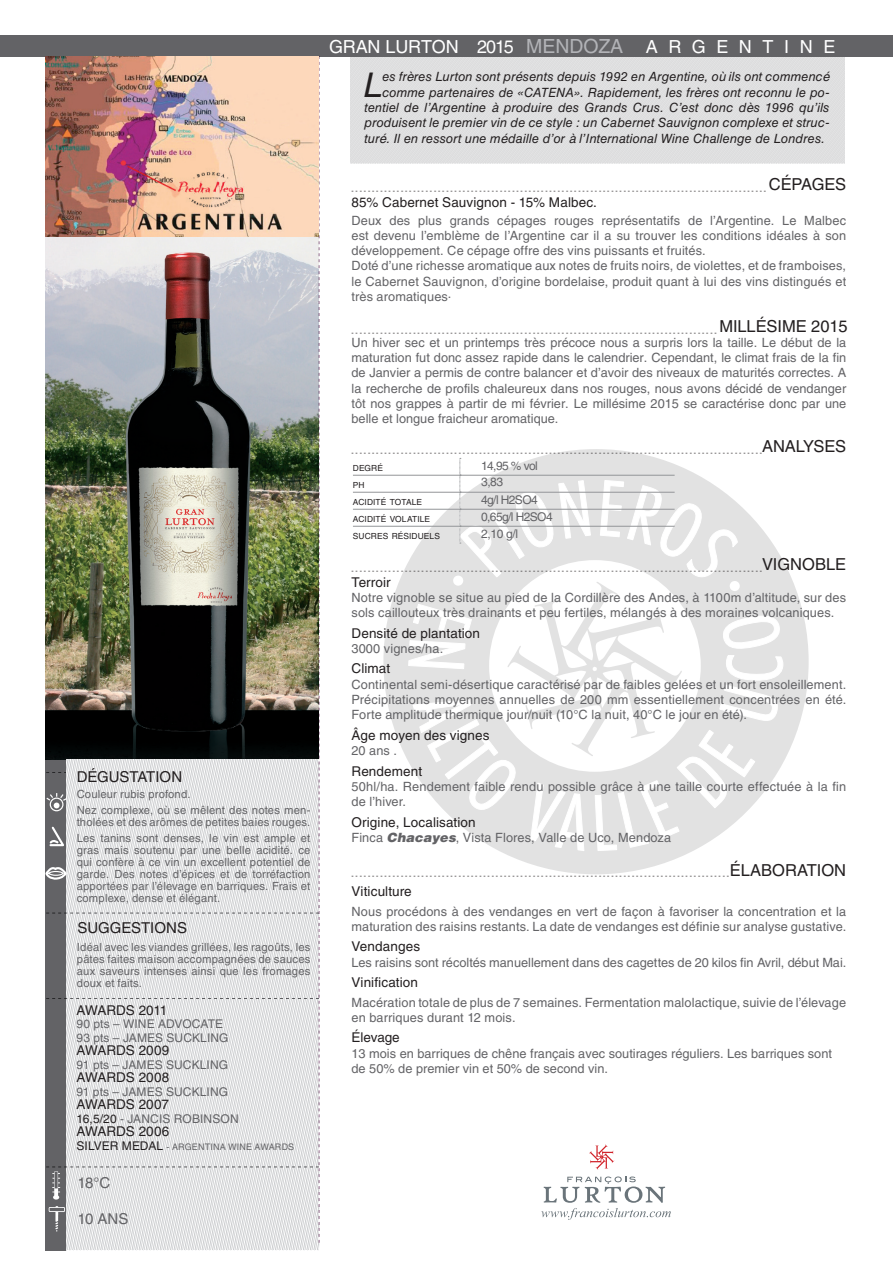
<style>
.page{position:relative;width:893px;height:1263px;background:#fff}
.page>*{position:absolute;margin:0;border:0;box-sizing:border-box;transform-origin:0 0}
.t1{font:italic 34.05px "Helvetica LT Std";color:#231f20}
.t2{font:18px "Helvetica LT Std";letter-spacing:-.01em;color:#fff}
.t3{font:18px "Helvetica LT Std";letter-spacing:.585em;color:#fff}
.t4{font:16.5px "Helvetica LT Std";letter-spacing:-.005em;color:#231f20}
.t5{font:15px "Helvetica LT Std";color:#231f20}
.t6{font:15px "Helvetica LT Std";letter-spacing:-.02em;color:#636366}
.t7{font:13.5px "Helvetica LT Std";letter-spacing:.01em;color:#231f20}
.t8{font:13.5px "Helvetica LT Std";letter-spacing:-.015em;color:#231f20}
.t9{font:13.5px "Helvetica LT Std";letter-spacing:-.01em;color:#231f20}
.t10{font:12.75px/15.3px "Helvetica LT Std";letter-spacing:.01em;color:#636366}
.t11{font:italic 12.75px "Helvetica LT Std";letter-spacing:.005em;color:#231f20}
.t12{font:12px/13.5px "Helvetica LT Std";letter-spacing:.005em;color:#636366}
.t13{font:12px "Helvetica LT Std";letter-spacing:-.05em;color:#636366}
.t14{font:11.25px/12px "Helvetica LT Std";letter-spacing:.015em;color:#636366}
.t15{font:9px "Helvetica LT Std";letter-spacing:.015em;color:#636366}
.t16{font:8.4px "Helvetica LT Std";letter-spacing:.01em;color:#231f20}
.t17{font:6.75px "Helvetica LT Std";color:#231f20}
.s1{color:#231f20}
.s2{font-size:12px;color:#231f20}
.s3{font-size:19.5px;color:#b2b3b7}
.s4{font-weight:900;font-style:italic}
</style>
<div class="page">
<div style="left:383px;top:449px;width:426px;height:425px;background:#e2e2e2;border-radius:50%"></div>
<div style="left:350px;top:57px;width:495px;height:106px;background:#dfdfe0"></div>
<div style="left:0;top:35px;width:893px;height:22px;background:#636366"></div>
<svg style="left:589px;top:1144px;width:25px;height:26px"></svg>
<svg style="left:541px;top:1176px;width:130px;height:44px"></svg>
<img style="left:45px;top:56px;width:275px;height:1187px">
<img style="left:45px;top:57px;width:274px;height:180px">
<svg style="left:408px;top:458px;width:375px;height:393px"></svg>
<hr style="left:353px;top:475px;width:107px;height:1px;background:#939598">
<hr style="left:353px;top:492px;width:107px;height:1px;background:#939598">
<hr style="left:353px;top:509px;width:107px;height:1px;background:#939598">
<hr style="left:353px;top:526px;width:107px;height:1px;background:#939598">
<p class="t5" style="left:77px;top:768px;width:107px">DÉGUSTATION</p>
<p class="t14" style="left:77px;top:786px;width:235px;line-height:16.2px">Couleur rubis profond.<br>Nez complexe, où se mêlent des notes men-</p>
<p class="t14" style="left:77px;top:814px;width:235px;line-height:16.2px">tholées et des arômes de petites baies rouges.<br>Les tanins sont denses, le vin est ample et</p>
<p class="t14" style="left:77px;top:844px;width:235px;text-align:justify">gras mais soutenu par une belle acidité. ce qui confère à ce vin un excellent potentiel de garde. Des notes d’épices et de torréfaction apportées par l’élevage en barriques. Frais et complexe, dense et élégant.</p>
<p class="t14" style="left:77px;top:941px;width:235px;text-align:justify">Idéal avec les viandes grillées, les ragoûts, les pâtes faites maison accompagnées de sauces aux saveurs intenses ainsi que les fromages doux et faits.</p>
<p class="t5" style="left:77px;top:919px;width:111px">SUGGESTIONS</p>
<p class="t8" style="left:77px;top:1002px;width:92px">AWARDS 2011</p>
<p class="t12" style="left:77px;top:1017px;width:154px">90 pts – WINE ADVOCATE<br>93 pts – JAMES SUCKLING</p>
<p class="t7" style="left:77px;top:1042px;width:94px">AWARDS 2009</p>
<p class="t12" style="left:77px;top:1058px;width:153px">91 pts – JAMES SUCKLING</p>
<p class="t7" style="left:77px;top:1069px;width:94px">AWARDS 2008</p>
<p class="t12" style="left:77px;top:1085px;width:153px">91 pts – JAMES SUCKLING</p>
<p class="t7" style="left:77px;top:1096px;width:94px">AWARDS 2007</p>
<p class="t12" style="left:77px;top:1112px;width:164px"><span class="s1">16,5/20</span> - JANCIS ROBINSON</p>
<p class="t7" style="left:77px;top:1123px;width:94px">AWARDS 2006</p>
<p class="t15" style="left:77px;top:1141px;width:219px"><span class="s2">SILVER MEDAL</span> - ARGENTINA WINE AWARDS</p>
<p class="t6" style="left:77px;top:1174px;width:34px">18°C</p>
<p class="t6" style="left:77px;top:1210px;width:53px">10 ANS</p>
<h2 class="t2" style="left:329px;top:36px;width:296px">GRAN LURTON 2015 <span class="s3">MENDOZA</span></h2>
<h1 class="t1" style="left:363px;top:65px;width:20px">L</h1>
<p class="t11" style="left:382px;top:70px;width:449px">es frères Lurton sont présents depuis 1992 en Argentine, où ils ont commencé</p>
<h2 class="t3" style="left:646px;top:36px;width:191px">ARGENTINE</h2>
<p class="t11" style="left:382px;top:85px;width:449px">comme partenaires de «CATENA». Rapidement, les frères ont reconnu le po-</p>
<p class="t11" style="left:364px;top:100px;width:467px">tentiel de l’Argentine à produire des Grands Crus. C’est donc dès 1996 qu’ils</p>
<p class="t11" style="left:364px;top:115px;width:467px">produisent le premier vin de ce style : un Cabernet Sauvignon complexe et struc-</p>
<p class="t11" style="left:364px;top:131px;width:462px">turé. Il en ressort une médaille d’or à l’International Wine Challenge de Londres.</p>
<p class="t4" style="left:769px;top:175px;width:79px">CÉPAGES</p>
<p class="t17" style="left:351px;top:187px;width:416px">- - - - - - - - - - - - - - - - - - - - - - - - - - - - - - - - - - - - - - - - - - - - - - - - - - - - - - - - - - - - - - - - - - - - - - - - - - - - - - - - - - - - - - - - - - - - - - - - - - - - -</p>
<p class="t7" style="left:351px;top:194px;width:247px">85% Cabernet Sauvignon - 15% Malbec.</p>
<p class="t10" style="left:351px;top:212px;width:496px">Deux des plus grands cépages rouges représentatifs de l’Argentine. Le Malbec est devenu l’emblème de l’Argentine car il a su trouver les conditions idéales à son développement. Ce cépage offre des vins puissants et fruités.<br>Doté d’une richesse aromatique aux notes de fruits noirs, de violettes, et de framboises, le Cabernet Sauvignon, d’origine bordelaise, produit quant à lui des vins distingués et très aromatiques.</p>
<p class="t17" style="left:351px;top:328px;width:367px">- - - - - - - - - - - - - - - - - - - - - - - - - - - - - - - - - - - - - - - - - - - - - - - - - - - - - - - - - - - - - - - - - - - - - - - - - - - - - - - - - - - - - - - - -</p>
<p class="t4" style="left:719px;top:317px;width:130px">MILLÉSIME 2015</p>
<p class="t10" style="left:351px;top:334px;width:496px;text-align:justify">Un hiver sec et un printemps très précoce nous a surpris lors la taille. Le début de la maturation fut donc assez rapide dans le calendrier. Cependant, le climat frais de la fin de Janvier a permis de contre balancer et d’avoir des niveaux de maturités correctes. A la recherche de profils chaleureux dans nos rouges, nous avons décidé de vendanger tôt nos grappes à partir de mi février. Le millésime 2015 se caractérise donc par une belle et longue fraicheur aromatique.</p>
<p class="t17" style="left:351px;top:449px;width:412px">- - - - - - - - - - - - - - - - - - - - - - - - - - - - - - - - - - - - - - - - - - - - - - - - - - - - - - - - - - - - - - - - - - - - - - - - - - - - - - - - - - - - - - - - - - - - - - - - - - - -</p>
<p class="t4" style="left:762px;top:437px;width:86px">ANALYSES</p>
<p class="t16" style="left:353px;top:463px;width:32px">DEGRÉ</p>
<p class="t12" style="left:481px;top:459px;width:58px">14,95 % vol</p>
<p class="t16" style="left:353px;top:480px;width:13px">PH</p>
<p class="t12" style="left:481px;top:475px;width:23px">3,83</p>
<p class="t16" style="left:353px;top:497px;width:71px">ACIDITÉ TOTALE</p>
<p class="t12" style="left:481px;top:493px;width:58px">4g/l H2SO4</p>
<p class="t16" style="left:353px;top:514px;width:79px">ACIDITÉ VOLATILE</p>
<p class="t13" style="left:481px;top:510px;width:73px">0,65g/l H2SO4</p>
<p class="t16" style="left:353px;top:531px;width:89px">SUCRES RÉSIDUELS</p>
<p class="t12" style="left:481px;top:527px;width:38px">2,10 g/l</p>
<p class="t4" style="left:762px;top:555px;width:86px">VIGNOBLE</p>
<p class="t17" style="left:351px;top:567px;width:412px">- - - - - - - - - - - - - - - - - - - - - - - - - - - - - - - - - - - - - - - - - - - - - - - - - - - - - - - - - - - - - - - - - - - - - - - - - - - - - - - - - - - - - - - - - - - - - - - - - - - -</p>
<p class="t7" style="left:351px;top:574px;width:41px">Terroir</p>
<p class="t10" style="left:351px;top:590px;width:496px">Notre vignoble se situe au pied de la Cordillère des Andes, à 1100m d’altitude, sur des sols caillouteux très drainants et peu fertiles, mélangés à des moraines volcaniques.</p>
<p class="t7" style="left:351px;top:625px;width:130px">Densité de plantation</p>
<p class="t10" style="left:351px;top:641px;width:93px">3000 vignes/ha.</p>
<p class="t7" style="left:351px;top:661px;width:40px">Climat</p>
<p class="t10" style="left:351px;top:677px;width:496px;text-align:justify">Continental semi-désertique caractérisé par de faibles gelées et un fort ensoleillement.<br>Précipitations moyennes annuelles de 200 mm essentiellement concentrées en été.<br>Forte amplitude thermique jour/nuit (10°C la nuit, 40°C le jour en été).</p>
<p class="t7" style="left:351px;top:727px;width:140px">Âge moyen des vignes</p>
<p class="t10" style="left:351px;top:743px;width:47px">20 ans .</p>
<p class="t7" style="left:351px;top:763px;width:72px">Rendement</p>
<p class="t10" style="left:351px;top:779px;width:496px">50hl/ha. Rendement faible rendu possible grâce à une taille courte effectuée à la fin de l’hiver.</p>
<p class="t7" style="left:351px;top:814px;width:126px">Origine, Localisation</p>
<p class="t10" style="left:351px;top:830px;width:321px">Finca <span class="s4">Chacayes</span>, Vista Flores, Valle de Uco, Mendoza</p>
<p class="t17" style="left:351px;top:872px;width:379px">- - - - - - - - - - - - - - - - - - - - - - - - - - - - - - - - - - - - - - - - - - - - - - - - - - - - - - - - - - - - - - - - - - - - - - - - - - - - - - - - - - - - - - - - - - - -</p>
<p class="t4" style="left:730px;top:860px;width:118px">ÉLABORATION</p>
<p class="t7" style="left:351px;top:883px;width:62px">Viticulture</p>
<p class="t10" style="left:351px;top:903px;width:496px">Nous procédons à des vendanges en vert de façon à favoriser la concentration et la maturation des raisins restants. La date de vendanges est définie sur analyse gustative.</p>
<p class="t7" style="left:351px;top:939px;width:70px">Vendanges</p>
<p class="t10" style="left:351px;top:954px;width:496px">Les raisins sont récoltés manuellement dans des cagettes de 20 kilos fin Avril, début Mai.</p>
<p class="t7" style="left:351px;top:974px;width:68px">Vinification</p>
<p class="t10" style="left:351px;top:994px;width:496px">Macération totale de plus de 7 semaines. Fermentation malolactique, suivie de l’élevage en barriques durant 12 mois.</p>
<p class="t9" style="left:351px;top:1030px;width:50px">Élevage</p>
<p class="t10" style="left:351px;top:1046px;width:482px">13 mois en barriques de chêne français avec soutirages réguliers. Les barriques sont de 50% de premier vin et 50% de second vin.</p>
</div>
